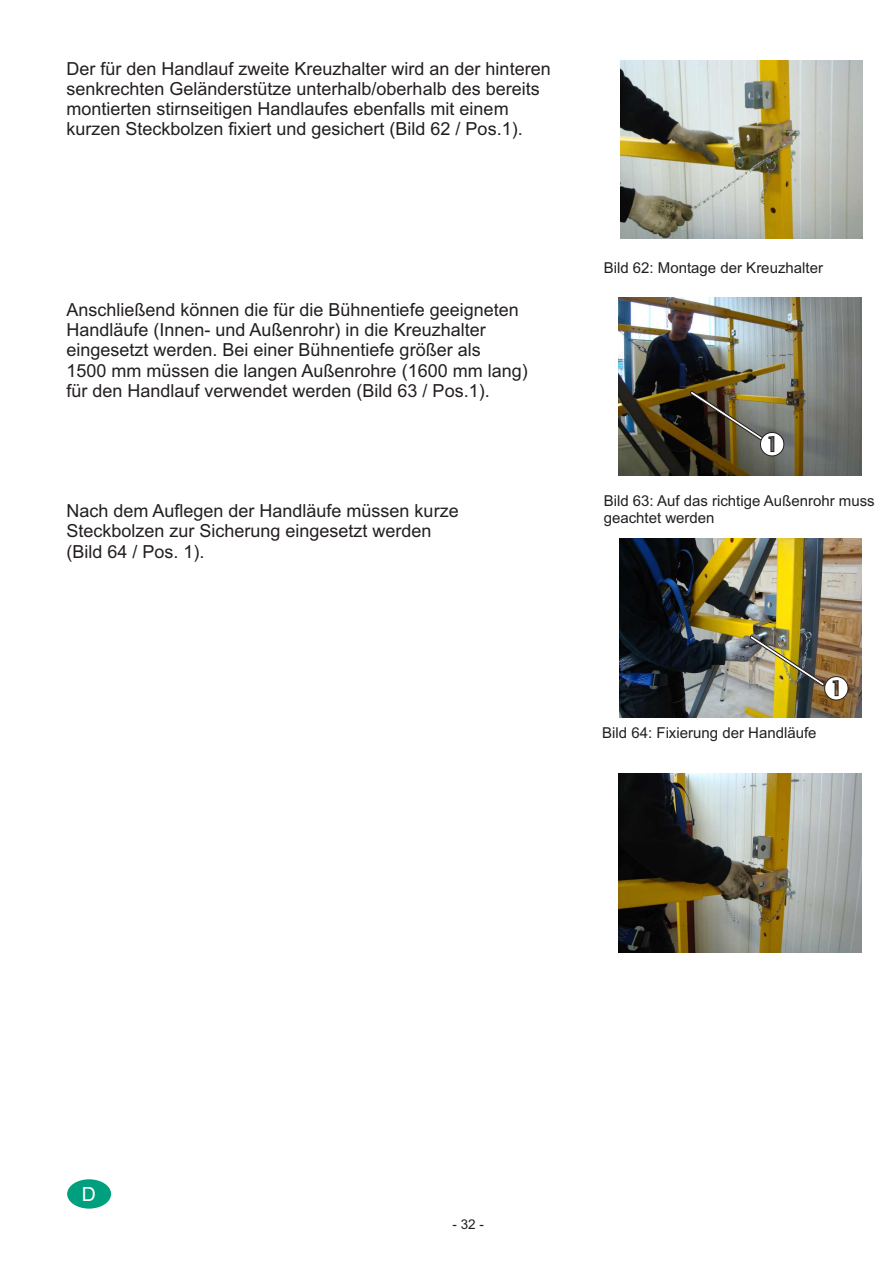
<style>
.page{position:relative;width:893px;height:1263px;background:#fff}
.page>*{position:absolute;margin:0;border:0;box-sizing:border-box;transform-origin:0 0}
.t1{font:19.5px "Arial";color:#fff}
.t2{font:18px/20.1px "Arial";color:#231f20}
.t3{font:15px/16.8px "Arial";color:#231f20}
.t4{font:13.5px "Arial";color:#231f20}
</style>
<div class="page">
<img style="left:619px;top:539px;width:243px;height:178px">
<img style="left:619px;top:297px;width:242px;height:179px">
<img style="left:690px;top:391px;width:94px;height:65px">
<img style="left:750px;top:635px;width:98px;height:65px">
<div style="left:67px;top:1179px;width:44px;height:29px;background:#009f7d;border-radius:50%"></div>
<img style="left:620px;top:60px;width:243px;height:179px">
<img style="left:619px;top:773px;width:242px;height:179px">
<p class="t2" style="left:66px;top:60px;width:486px">Der für den Handlauf zweite Kreuzhalter wird an der hinteren senkrechten Geländerstütze unterhalb/oberhalb des bereits montierten stirnseitigen Handlaufes ebenfalls mit einem kurzen Steckbolzen fixiert und gesichert (Bild 62 / Pos.1).</p>
<p class="t2" style="left:66px;top:301px;width:463px">Anschließend können die für die Bühnentiefe geeigneten Handläufe (Innen- und Außenrohr) in die Kreuzhalter eingesetzt werden. Bei einer Bühnentiefe größer als<br>1500 mm müssen die langen Außenrohre (1600 mm lang) für den Handlauf verwendet werden (Bild 63 / Pos.1).</p>
<p class="t2" style="left:66px;top:503px;width:394px">Nach dem Auflegen der Handläufe müssen kurze<br>Steckbolzen zur Sicherung eingesetzt werden (Bild 64 / Pos. 1).</p>
<p class="t3" style="left:604px;top:261px;width:221px">Bild 62: Montage der Kreuzhalter</p>
<p class="t3" style="left:604px;top:493px;width:272px">Bild 63: Auf das richtige Außenrohr muss geachtet werden</p>
<p class="t3" style="left:602px;top:726px;width:216px">Bild 64: Fixierung der Handläufe</p>
<p class="t1" style="left:82px;top:1187px;width:16px">D</p>
<p class="t4" style="left:452px;top:1219px;width:33px">- 32 -</p>
</div>
